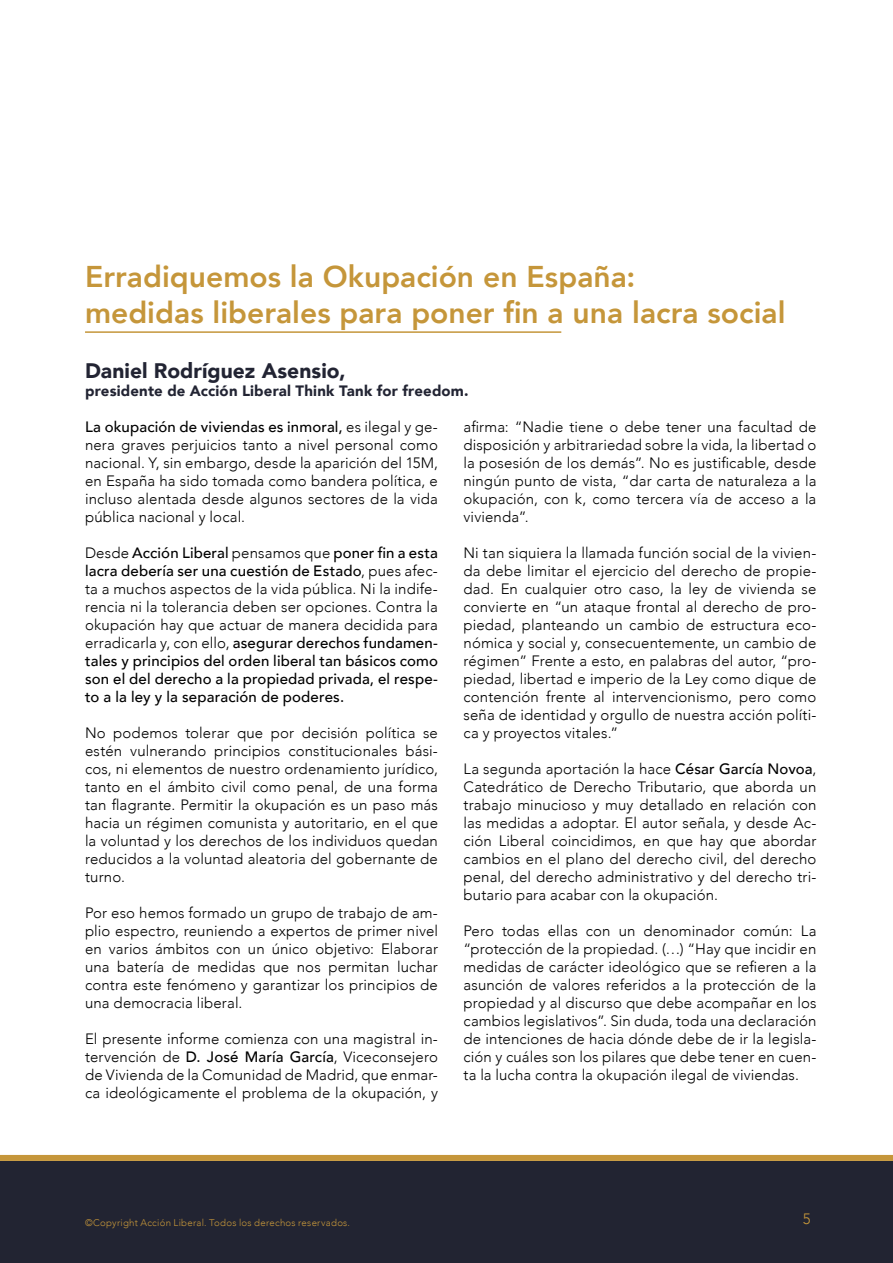
<style>
.page{position:relative;width:893px;height:1263px;background:#fff}
.page>*{position:absolute;margin:0;border:0;box-sizing:border-box;transform-origin:0 0}
.Tema{font:800 30px/36px "Avenir";color:#c5963a}
.autor{font:900 21px "Avenir";letter-spacing:.005em;color:#222433}
.texto{font:300 15px/18px "Avenir";letter-spacing:.01em;color:#000;text-align:justify}
.texto-2{font:500 15px/18px "Avenir";letter-spacing:.01em;color:#000;text-align:justify}
.autor_cargo{font:900 15px "Avenir";letter-spacing:.01em;color:#222433}
.t1{font:300 15px "Avenir";color:#c5963a}
.t2{font:300 9.6px "Avenir";letter-spacing:.025em;color:#c5963a}
.s1{font-weight:500}
.s2{font-weight:300}
</style>
<div class="page">
<div style="left:0;top:1161px;width:893px;height:102px;background:#222432"></div>
<div style="left:0;top:1155px;width:893px;height:6px;background:#c5963a"></div>
<hr style="left:85px;top:331px;width:476px;height:2px;background:#c5963a">
<p class="Tema" style="left:85px;top:258px;width:702px">Erradiquemos la Okupación en España:<br>medidas liberales para poner fin a una lacra social</p>
<p class="autor" style="left:85px;top:353px;width:262px">Daniel Rodríguez Asensio,</p>
<p class="autor_cargo" style="left:85px;top:378px;width:385px">presidente de Acción Liberal Think Tank for freedom.</p>
<p class="texto" style="left:85px;top:418px;width:354px"><span class="s1">La okupación de viviendas es inmoral,</span> es ilegal y ge&shy;nera graves perjuicios tanto a nivel personal como nacional. Y, sin embargo, desde la aparición del 15M, en España ha sido tomada como bandera política, e incluso alentada desde algunos sectores de la vida pública nacional y local.</p>
<p class="texto-2" style="left:85px;top:543px;width:354px"><span class="s2">Desde</span> Acción Liberal <span class="s2">pensamos que</span> poner fin a esta lacra debería ser una cuestión de Estado<span class="s2">, pues afec&shy;ta a muchos aspectos de la vida pública. Ni la indife&shy;rencia ni la tolerancia deben ser opciones. Contra la okupación hay que actuar de manera decidida para erradicarla y, con ello,</span> asegurar derechos fundamen&shy;tales y principios del orden liberal tan básicos como son el del derecho a la propiedad privada, el respe&shy;to a la ley y la separación de poderes.</p>
<p class="texto" style="left:85px;top:724px;width:354px">No podemos tolerar que por decisión política se estén vulnerando principios constitucionales bási&shy;cos, ni elementos de nuestro ordenamiento jurídico, tanto en el ámbito civil como penal, de una forma tan flagrante. Permitir la okupación es un paso más hacia un régimen comunista y autoritario, en el que la voluntad y los derechos de los individuos quedan reducidos a la voluntad aleatoria del gobernante de turno.</p>
<p class="texto" style="left:85px;top:904px;width:354px">Por eso hemos formado un grupo de trabajo de am&shy;plio espectro, reuniendo a expertos de primer nivel en varios ámbitos con un único objetivo: Elaborar una batería de medidas que nos permitan luchar contra este fenómeno y garantizar los principios de una democracia liberal.</p>
<p class="texto" style="left:85px;top:1030px;width:354px">El presente informe comienza con una magistral in&shy;tervención de <span class="s1">D. José María García</span>, Viceconsejero de Vivienda de la Comunidad de Madrid, que enmar&shy;ca ideológicamente el problema de la okupación, y</p>
<p class="texto" style="left:463px;top:418px;width:354px">afirma: “Nadie tiene o debe tener una facultad de disposición y arbitrariedad sobre la vida, la libertad o la posesión de los demás”. No es justificable, desde ningún punto de vista, “dar carta de naturaleza a la okupación, con k, como tercera vía de acceso a la vivienda”.</p>
<p class="texto" style="left:463px;top:544px;width:354px">Ni tan siquiera la llamada función social de la vivien&shy;da debe limitar el ejercicio del derecho de propie&shy;dad. En cualquier otro caso, la ley de vivienda se convierte en “un ataque frontal al derecho de pro&shy;piedad, planteando un cambio de estructura eco&shy;nómica y social y, consecuentemente, un cambio de régimen” Frente a esto, en palabras del autor, “pro&shy;piedad, libertad e imperio de la Ley como dique de contención frente al intervencionismo, pero como seña de identidad y orgullo de nuestra acción políti&shy;ca y proyectos vitales.”</p>
<p class="texto" style="left:463px;top:760px;width:354px">La segunda aportación la hace <span class="s1">César García Novoa</span>, Catedrático de Derecho Tributario, que aborda un trabajo minucioso y muy detallado en relación con las medidas a adoptar. El autor señala, y desde Ac&shy;ción Liberal coincidimos, en que hay que abordar cambios en el plano del derecho civil, del derecho penal, del derecho administrativo y del derecho tri&shy;butario para acabar con la okupación.</p>
<p class="texto" style="left:463px;top:922px;width:354px">Pero todas ellas con un denominador común: La “protección de la propiedad. (…) “Hay que incidir en medidas de carácter ideológico que se refieren a la asunción de valores referidos a la protección de la propiedad y al discurso que debe acompañar en los cambios legislativos”. Sin duda, toda una declaración de intenciones de hacia dónde debe de ir la legisla&shy;ción y cuáles son los pilares que debe tener en cuen&shy;ta la lucha contra la okupación ilegal de viviendas.</p>
<p class="t2" style="left:85px;top:1217px;width:267px">©Copyright Acción Liberal. Todos los derechos reservados.</p>
<p class="t1" style="left:803px;top:1210px;width:9px">5</p>
</div>
